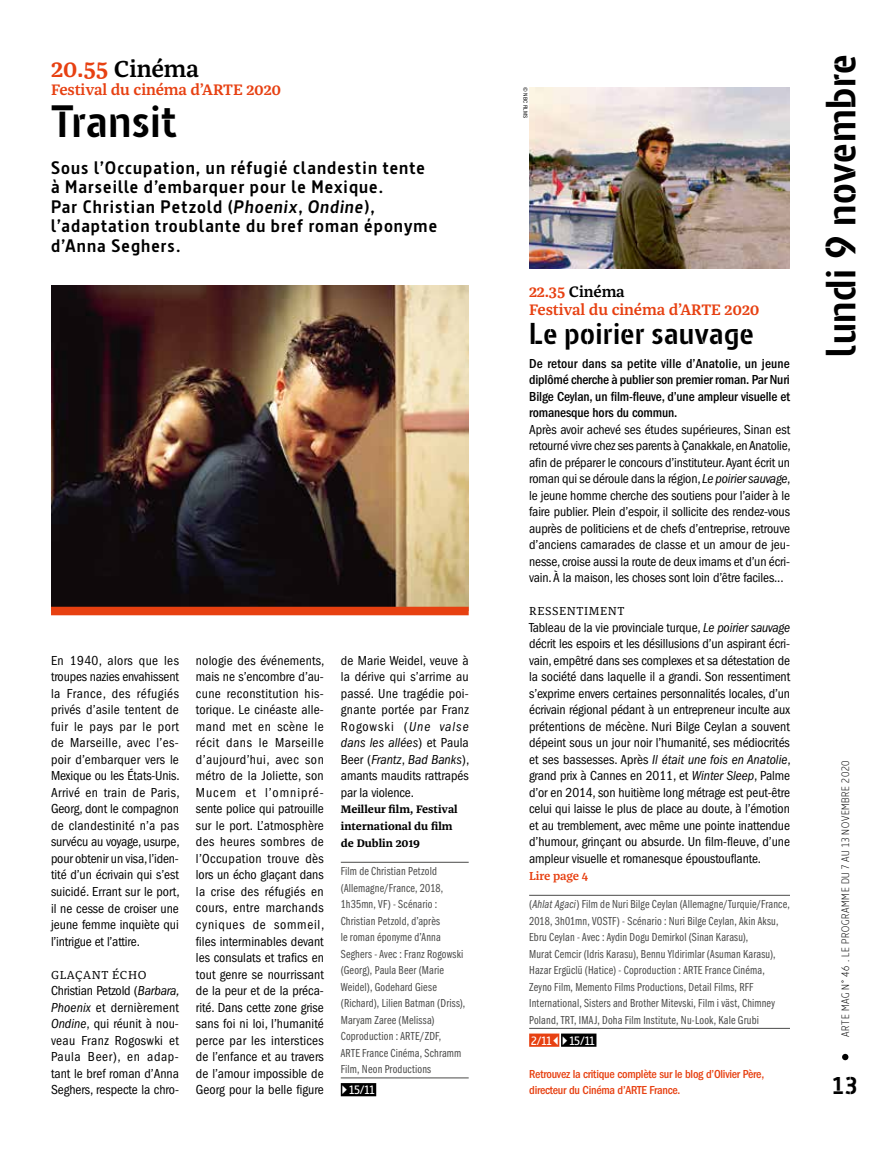
<style>
.page{position:relative;width:893px;height:1149px;background:#fff}
.page>*{position:absolute;margin:0;border:0;box-sizing:border-box;transform-origin:0 0}
.t1{font:700 45px "Barna Stencil";letter-spacing:.01em;color:#000}
.t2{font:700 42px "Barna Stencil";letter-spacing:.015em;color:#000}
.t3{font:700 30px "Barna Stencil";letter-spacing:.02em;color:#000}
.t4{font:700 24.15px "Barna Stencil";color:#000}
.t5{font:600 24px "Franziska OT";letter-spacing:-.01em;color:#000}
.t6{font:700 18px/19.5px "Barna";letter-spacing:.06em;color:#000}
.t7{font:600 15.75px/18px "Franziska OT";letter-spacing:-.01em;color:#e74011}
.t8{font:condensed 13.5px/16.5px "ITC Franklin Gothic Std";color:#000;text-align:justify}
.t9{font:500 condensed 13.5px/16.5px "ITC Franklin Gothic Std";letter-spacing:-.01em;color:#000;text-align:justify}
.t10{font:12px/16.5px "ITC Franklin Gothic Std Bk Cp";letter-spacing:.015em;color:#4a4a49}
.t11{font:500 condensed 12px/16.5px "ITC Franklin Gothic Std";letter-spacing:-.02em;color:#e74011}
.t12{font:12px "Franziska OT";letter-spacing:.045em;color:#000}
.t13{font:600 12px "Barna";letter-spacing:-.03em;color:#fff}
.t14{font:600 12px "Franziska OT";letter-spacing:-.01em;color:#e74011}
.t15{font:700 11.25px/16.5px "Franziska OT";color:#000}
.t16{font:300 10.5px "Barna";letter-spacing:.065em;color:#000}
.t17{font:condensed 6px "ITC Franklin Gothic Std";color:#000}
.s1{color:#e74011}
.s2{font-style:italic}
.s3{color:#000}
.s4{font-family:"ITC Franklin Gothic Std Bk Cp It"}
</style>
<div class="page">
<svg style="left:842px;top:1053px;width:6px;height:6px"></svg>
<img style="left:51px;top:285px;width:418px;height:321px">
<div style="left:51px;top:606px;width:418px;height:9px;background:#e74011"></div>
<hr style="left:341px;top:861px;width:128px;height:1px;background:#4a4a49">
<hr style="left:341px;top:1077px;width:128px;height:1px;background:#4a4a49">
<div style="left:341px;top:1082px;width:35px;height:13px;background:#000"></div>
<hr style="left:529px;top:894px;width:261px;height:1px;background:#4a4a49">
<hr style="left:529px;top:1027px;width:261px;height:1px;background:#4a4a49">
<div style="left:529px;top:1033px;width:31px;height:13px;background:#e74011"></div>
<div style="left:561px;top:1033px;width:35px;height:13px;background:#000"></div>
<img style="left:529px;top:87px;width:261px;height:181px">
<svg style="left:553px;top:1033px;width:14px;height:13px"></svg>
<h3 class="t5" style="left:51px;top:55px;width:149px"><span class="s1">20.55</span> Cinéma</h3>
<p class="t7" style="left:51px;top:81px;width:232px">Festival du cinéma d’ARTE 2020</p>
<h1 class="t1" style="left:51px;top:94px;width:128px">Transit</h1>
<h3 class="t6" style="left:51px;top:158px;width:388px">Sous l’Occupation, un réfugié clandestin tente à Marseille d’embarquer pour le Mexique.<br>Par Christian Petzold (<span class="s2">Phoenix</span>, <span class="s2">Ondine</span>), l’adaptation troublante du bref roman éponyme d’Anna Seghers.</h3>
<p class="t8" style="left:51px;top:652px;width:130px">En 1940, alors que les troupes nazies envahissent la France, des réfugiés privés d’asile tentent de fuir le pays par le port de Marseille, avec l’es&shy;poir d’embarquer vers le Mexique ou les États-Unis.<br>Arrivé en train de Paris, Georg, dont le compagnon de clandestinité n’a pas survécu au voyage, usurpe, pour obtenir un visa, l’iden&shy;tité d’un écrivain qui s’est suicidé. Errant sur le port, il ne cesse de croiser une jeune femme inquiète qui l’intrigue et l’attire.</p>
<p class="t12" style="left:51px;top:967px;width:97px">GLAÇANT ÉCHO</p>
<p class="t8" style="left:51px;top:982px;width:130px">Christian Petzold (<span class="s2">Barbara, Phoenix</span> et dernièrement <span class="s2">Ondine</span>, qui réunit à nou&shy;veau Franz Rogoswki et Paula Beer), en adap&shy;tant le bref roman d’Anna Seghers, respecte la chro-</p>
<p class="t8" style="left:196px;top:652px;width:130px">nologie des événements, mais ne s’encombre d’au&shy;cune reconstitution his&shy;torique. Le cinéaste alle&shy;mand met en scène le récit dans le Marseille d’aujourd’hui, avec son métro de la Joliette, son Mucem et l’omnipré&shy;sente police qui patrouille sur le port. L’atmosphère des heures sombres de l’Occupation trouve dès lors un écho glaçant dans la crise des réfugiés en cours, entre marchands cyniques de sommeil, files interminables devant les consulats et trafics en tout genre se nourrissant de la peur et de la préca&shy;rité. Dans cette zone grise sans foi ni loi, l’humanité perce par les interstices de l’enfance et au travers de l’amour impossible de Georg pour la belle figure</p>
<p class="t8" style="left:341px;top:652px;width:130px">de Marie Weidel, veuve à la dérive qui s’arrime au passé. Une tragédie poi&shy;gnante portée par Franz Rogowski (<span class="s2">Une valse dans les allées</span>) et Paula Beer (<span class="s2">Frantz</span>, <span class="s2">Bad Banks</span>), amants maudits rattrapés par la violence.</p>
<p class="t15" style="left:341px;top:801px;width:118px">Meilleur film, Festival international du film de Dublin 2019</p>
<p class="t10" style="left:341px;top:862px;width:126px">Film de Christian Petzold (Allemagne/France, 2018,<br>1h35mn, VF) - Scénario :<br>Christian Petzold, d’après<br>le roman éponyme d’Anna<br>Seghers - Avec : Franz Rogowski (Georg), Paula Beer (Marie<br>Weidel), Godehard Giese (Richard), Lilien Batman (Driss),<br>Maryam Zaree (Melissa)<br>Coproduction : ARTE/ZDF,<br>ARTE France Cinéma, Schramm<br>Film, Neon Productions</p>
<p class="t13" style="left:349px;top:1082px;width:27px">15/11</p>
<p class="t17" style="left:529px;top:87px;width:32px;rotate:90deg">© NBC FILMS</p>
<p class="t7" style="left:529px;top:283px;width:232px">22.35 <span class="s3">Cinéma<br></span>Festival du cinéma d’ARTE 2020</p>
<h3 class="t3" style="left:529px;top:315px;width:226px">Le poirier sauvage</h3>
<p class="t9" style="left:529px;top:355px;width:262px">De retour dans sa petite ville d’Anatolie, un jeune diplômé cherche à publier son premier roman. Par Nuri Bilge Ceylan, un film-fleuve, d’une ampleur visuelle et romanesque hors du commun.</p>
<p class="t8" style="left:529px;top:421px;width:263px">Après avoir achevé ses études supérieures, Sinan est retourné vivre chez ses parents à Çanakkale, en Anatolie, afin de préparer le concours d’instituteur. Ayant écrit un roman qui se déroule dans la région, <span class="s2">Le poirier sauvage</span>, le jeune homme cherche des soutiens pour l’aider à le faire publier. Plein d’espoir, il sollicite des rendez-vous auprès de politiciens et de chefs d’entreprise, retrouve d’anciens camarades de classe et un amour de jeu&shy;nesse, croise aussi la route de deux imams et d’un écri&shy;vain. À la maison, les choses sont loin d’être faciles...</p>
<p class="t12" style="left:529px;top:604px;width:97px">RESSENTIMENT</p>
<p class="t8" style="left:529px;top:619px;width:263px">Tableau de la vie provinciale turque, <span class="s2">Le poirier sauvage </span>décrit les espoirs et les désillusions d’un aspirant écri&shy;vain, empêtré dans ses complexes et sa détestation de la société dans laquelle il a grandi. Son ressentiment s’exprime envers certaines personnalités locales, d’un écrivain régional pédant à un entrepreneur inculte aux prétentions de mécène. Nuri Bilge Ceylan a souvent dépeint sous un jour noir l’humanité, ses médiocrités et ses bassesses. Après <span class="s2">Il était une fois en Anatolie</span>, grand prix à Cannes en 2011, et <span class="s2">Winter Sleep</span>, Palme d’or en 2014, son huitième long métrage est peut-être celui qui laisse le plus de place au doute, à l’émotion et au tremblement, avec même une pointe inattendue d’humour, grinçant ou absurde. Un film-fleuve, d’une ampleur visuelle et romanesque époustouflante.</p>
<p class="t14" style="left:529px;top:868px;width:61px">Lire page 4</p>
<p class="t10" style="left:529px;top:895px;width:262px">(<span class="s4">Ahlat Agaci</span>) Film de Nuri Bilge Ceylan (Allemagne/Turquie/France, 2018, 3h01mn, VOSTF) - Scénario : Nuri Bilge Ceylan, Akin Aksu, Ebru Ceylan - Avec : Aydin Dogu Demirkol (Sinan Karasu),<br>Murat Cemcir (Idris Karasu), Bennu Yldirimlar (Asuman Karasu), Hazar Ergüclü (Hatice) - Coproduction : ARTE France Cinéma, Zeyno Film, Memento Films Productions, Detail Films, RFF International, Sisters and Brother Mitevski, Film i väst, Chimney Poland, TRT, IMAJ, Doha Film Institute, Nu-Look, Kale Grubi</p>
<p class="t13" style="left:531px;top:1032px;width:22px">2/11</p>
<p class="t13" style="left:569px;top:1032px;width:27px">15/11</p>
<p class="t11" style="left:529px;top:1065px;width:237px">Retrouvez la critique complète sur le blog d’Olivier Père, directeur du Cinéma d’ARTE France.</p>
<h2 class="t2" style="left:815px;top:357px;width:304px;rotate:-90deg">lundi 9 novembre</h2>
<p class="t16" style="left:839px;top:1036px;width:278px;rotate:-90deg">ARTE MAG N° 46 . LE PROGRAMME DU 7 AU 13 NOVEMBRE 2020</p>
<h3 class="t4" style="left:832px;top:1070px;width:26px">13</h3>
</div>
